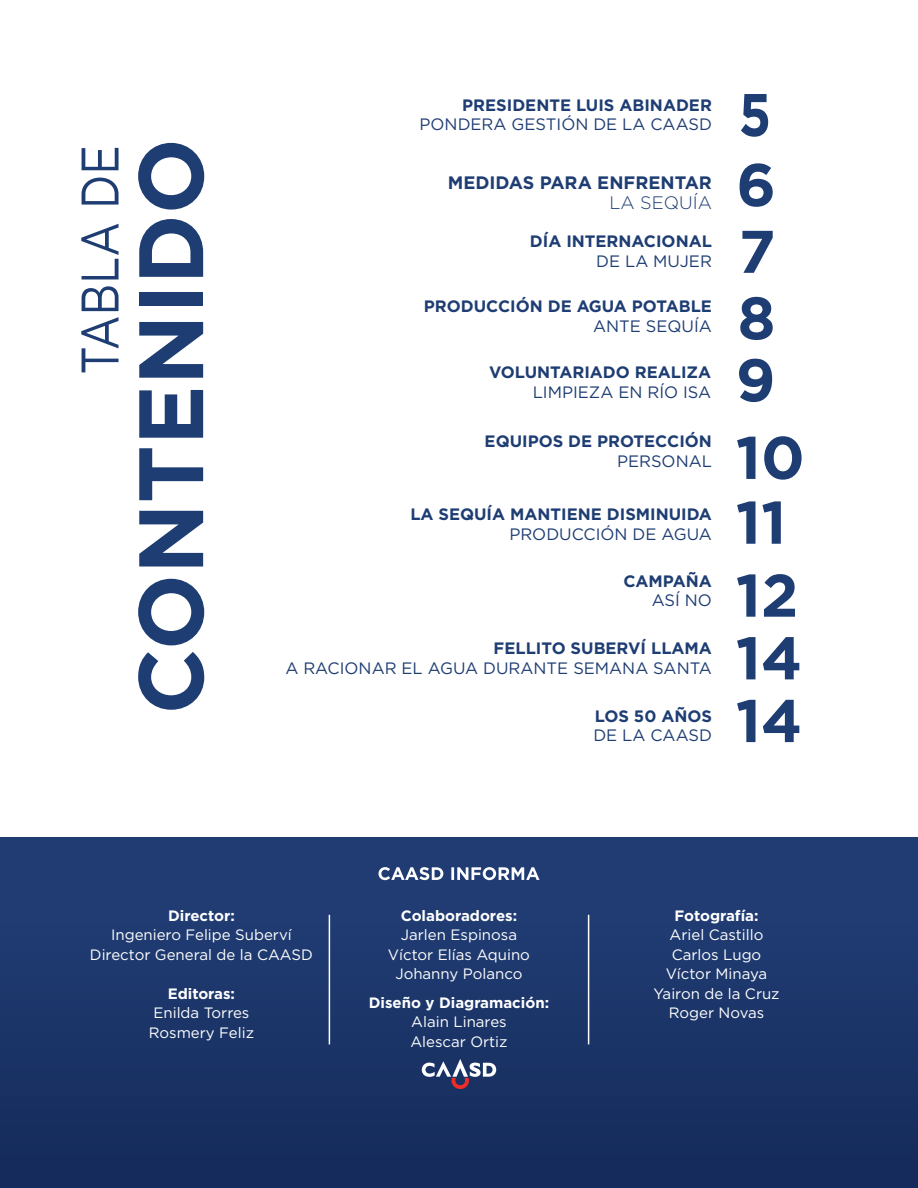
<style>
.page{position:relative;width:918px;height:1188px;background:#fff}
.page>*{position:absolute;margin:0;border:0;box-sizing:border-box;transform-origin:0 0}
.t1{font:700 60px/77.6px "Gotham Pro";color:#1e3d73}
.t2{font:700 18px "Gotham Pro";color:#1e3d73}
.t3{font:300 18px "Gotham Pro";color:#1e3d73}
.t4{font:700 16.5px "Gotham Pro";color:#1e3d73}
.t5{font:16.5px "Gotham Pro";color:#1e3d73}
.t6{font:15px/19.5px "Gotham Pro";color:#fff;text-align:center}
.t7{font:700 15px "Gotham Pro";color:#fff}
</style>
<div class="page">
<svg style="left:138px;top:652px;width:66px;height:58px"></svg>
<svg style="left:138px;top:579px;width:66px;height:66px"></svg>
<svg style="left:139px;top:511px;width:64px;height:56px"></svg>
<svg style="left:139px;top:448px;width:64px;height:52px"></svg>
<svg style="left:139px;top:390px;width:64px;height:48px"></svg>
<svg style="left:139px;top:322px;width:64px;height:56px"></svg>
<div style="left:139px;top:293px;width:64px;height:13px;background:#1e3d73"></div>
<svg style="left:139px;top:219px;width:64px;height:58px"></svg>
<svg style="left:138px;top:143px;width:66px;height:67px"></svg>
<svg style="left:81px;top:317px;width:38px;height:55px"></svg>
<svg style="left:82px;top:286px;width:37px;height:25px"></svg>
<svg style="left:81px;top:224px;width:38px;height:55px"></svg>
<svg style="left:82px;top:178px;width:37px;height:27px"></svg>
<svg style="left:82px;top:148px;width:37px;height:22px"></svg>
<svg style="left:740px;top:163px;width:33px;height:44px"></svg>
<svg style="left:741px;top:94px;width:27px;height:43px"></svg>
<svg style="left:742px;top:231px;width:31px;height:42px"></svg>
<svg style="left:740px;top:297px;width:33px;height:43px"></svg>
<div style="left:0;top:837px;width:917px;height:351px;background:linear-gradient(to right,#1b3569,#1b3569)"></div>
<svg style="left:378px;top:867px;width:162px;height:13px"></svg>
<hr style="left:329px;top:915px;width:1px;height:129px;background:#fff">
<hr style="left:588px;top:915px;width:1px;height:129px;background:#fff">
<svg style="left:422px;top:1059px;width:74px;height:30px"></svg>
<p class="t4" style="left:462px;top:96px;width:251px">PRESIDENTE LUIS ABINADER</p>
<p class="t5" style="left:420px;top:115px;width:294px">PONDERA GESTIÓN DE LA CAASD</p>
<p class="t2" style="left:448px;top:172px;width:266px">MEDIDAS PARA ENFRENTAR</p>
<p class="t3" style="left:609px;top:192px;width:104px">LA SEQUÍA</p>
<p class="t4" style="left:530px;top:232px;width:184px">DÍA INTERNACIONAL</p>
<p class="t5" style="left:596px;top:252px;width:117px">DE LA MUJER</p>
<p class="t4" style="left:424px;top:297px;width:290px">PRODUCCIÓN DE AGUA POTABLE</p>
<p class="t5" style="left:593px;top:317px;width:120px">ANTE SEQUÍA</p>
<p class="t4" style="left:489px;top:363px;width:224px">VOLUNTARIADO REALIZA</p>
<p class="t5" style="left:533px;top:383px;width:180px">LIMPIEZA EN RÍO ISA</p>
<p class="t4" style="left:485px;top:432px;width:229px">EQUIPOS DE PROTECCIÓN</p>
<p class="t5" style="left:617px;top:452px;width:96px">PERSONAL</p>
<p class="t4" style="left:410px;top:505px;width:303px">LA SEQUÍA MANTIENE DISMINUIDA</p>
<p class="t5" style="left:509px;top:525px;width:204px">PRODUCCIÓN DE AGUA</p>
<p class="t4" style="left:623px;top:572px;width:90px">CAMPAÑA</p>
<p class="t5" style="left:652px;top:591px;width:62px">ASÍ NO</p>
<p class="t4" style="left:494px;top:639px;width:220px">FELLITO SUBERVÍ LLAMA</p>
<p class="t5" style="left:285px;top:659px;width:428px">A RACIONAR EL AGUA DURANTE SEMANA SANTA</p>
<p class="t4" style="left:595px;top:706px;width:118px">LOS 50 AÑOS</p>
<p class="t5" style="left:593px;top:726px;width:120px">DE LA CAASD</p>
<h1 class="t1" style="left:736px;top:340px;width:71px">9<br>10</h1>
<h1 class="t1" style="left:736px;top:485px;width:64px;line-height:72.9px">11<br>12</h1>
<h1 class="t1" style="left:736px;top:625px;width:68px;line-height:62.7px">14<br>14</h1>
<p class="t7" style="left:168px;top:907px;width:68px">Director:</p>
<p class="t6" style="left:90px;top:925px;width:224px">Ingeniero Felipe Suberví<br>Director General de la CAASD</p>
<p class="t7" style="left:168px;top:985px;width:69px">Editoras:</p>
<p class="t6" style="left:149px;top:1003px;width:107px">Enilda Torres<br>Rosmery Feliz</p>
<p class="t7" style="left:401px;top:907px;width:118px">Colaboradores:</p>
<p class="t6" style="left:388px;top:925px;width:144px">Jarlen Espinosa<br>Víctor Elías Aquino<br>Johanny Polanco</p>
<p class="t7" style="left:369px;top:994px;width:182px">Diseño y Diagramación:</p>
<p class="t6" style="left:410px;top:1012px;width:99px;text-align:left">Alain Linares<br>Alescar Ortiz</p>
<p class="t7" style="left:675px;top:907px;width:86px">Fotografía:</p>
<p class="t6" style="left:653px;top:925px;width:128px">Ariel Castillo<br>Carlos Lugo<br>Víctor Minaya<br>Yairon de la Cruz<br>Roger Novas</p>
</div>
